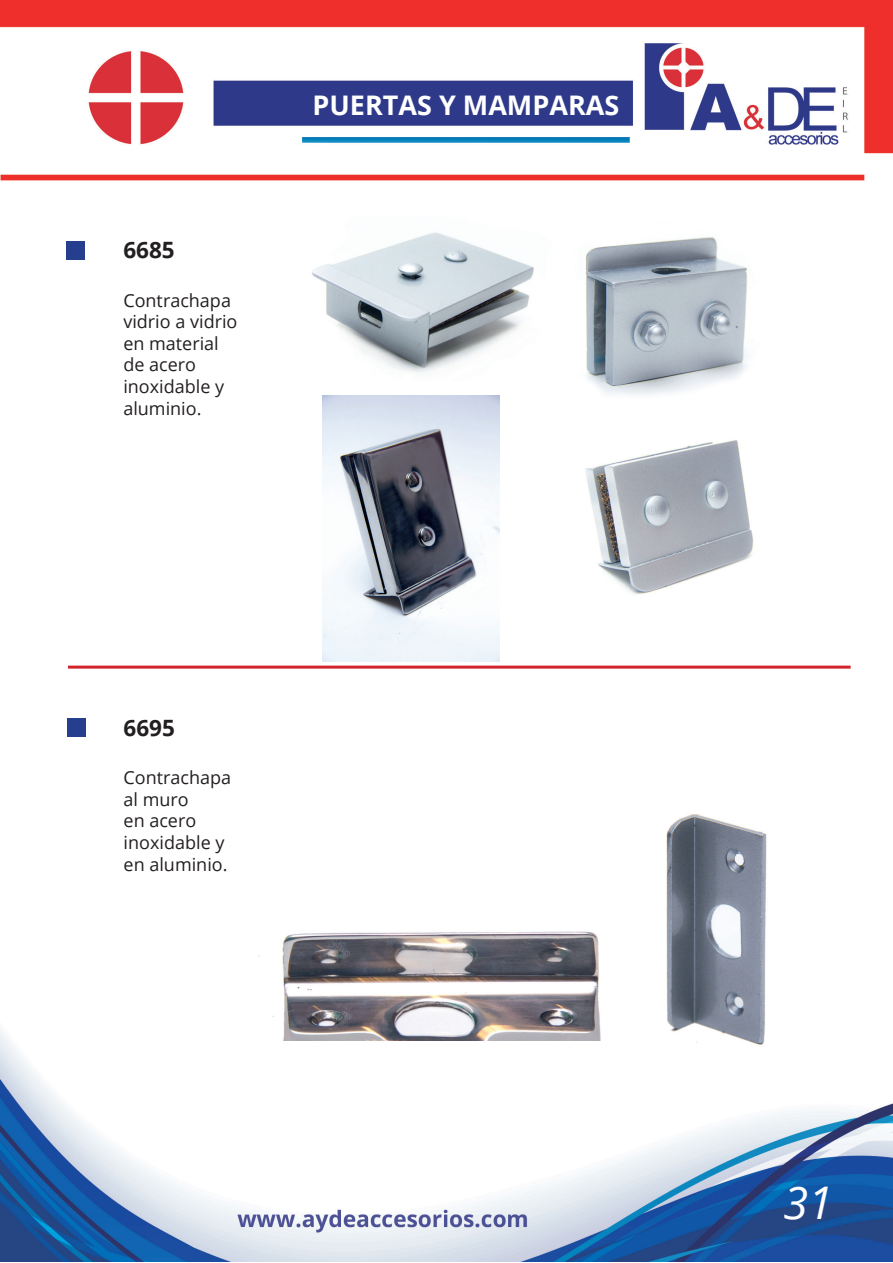
<style>
.page{position:relative;width:893px;height:1263px;background:#fff}
.page>*{position:absolute;margin:0;border:0;box-sizing:border-box;transform-origin:0 0}
.t1{font:italic 45px "Open Sans";color:#fff}
.t2{font:700 27px "Open Sans";color:#fff}
.t3{font:700 22.5px "Open Sans";color:#231f20}
.t4{font:18px/21.6px "Open Sans";color:#231f20}
</style>
<div class="page">
<img style="left:0;top:0;width:893px;height:1262px">
<img style="left:322px;top:395px;width:178px;height:266px">
<img style="left:574px;top:222px;width:186px;height:177px">
<img style="left:576px;top:428px;width:186px;height:179px">
<img style="left:295px;top:216px;width:260px;height:165px">
<div style="left:67px;top:241px;width:18px;height:18px;background:#253f8e"></div>
<hr style="left:68px;top:666px;width:783px;height:3px;background:#d1232a">
<div style="left:67px;top:718px;width:18px;height:19px;background:#253f8e"></div>
<img style="left:247px;top:877px;width:385px;height:163px">
<img style="left:650px;top:796px;width:133px;height:261px">
<p class="t3" style="left:123px;top:234px;width:53px">6685</p>
<p class="t4" style="left:123px;top:289px;width:116px">Contrachapa vidrio a vidrio en material de acero inoxidable y aluminio.</p>
<h2 class="t2" style="left:313px;top:86px;width:308px">PUERTAS Y MAMPARAS</h2>
<p class="t3" style="left:124px;top:711px;width:53px">6695</p>
<p class="t4" style="left:124px;top:766px;width:109px">Contrachapa al muro<br>en acero inoxidable y en aluminio.</p>
<h1 class="t1" style="left:783px;top:1172px;width:51px">31</h1>
</div>
